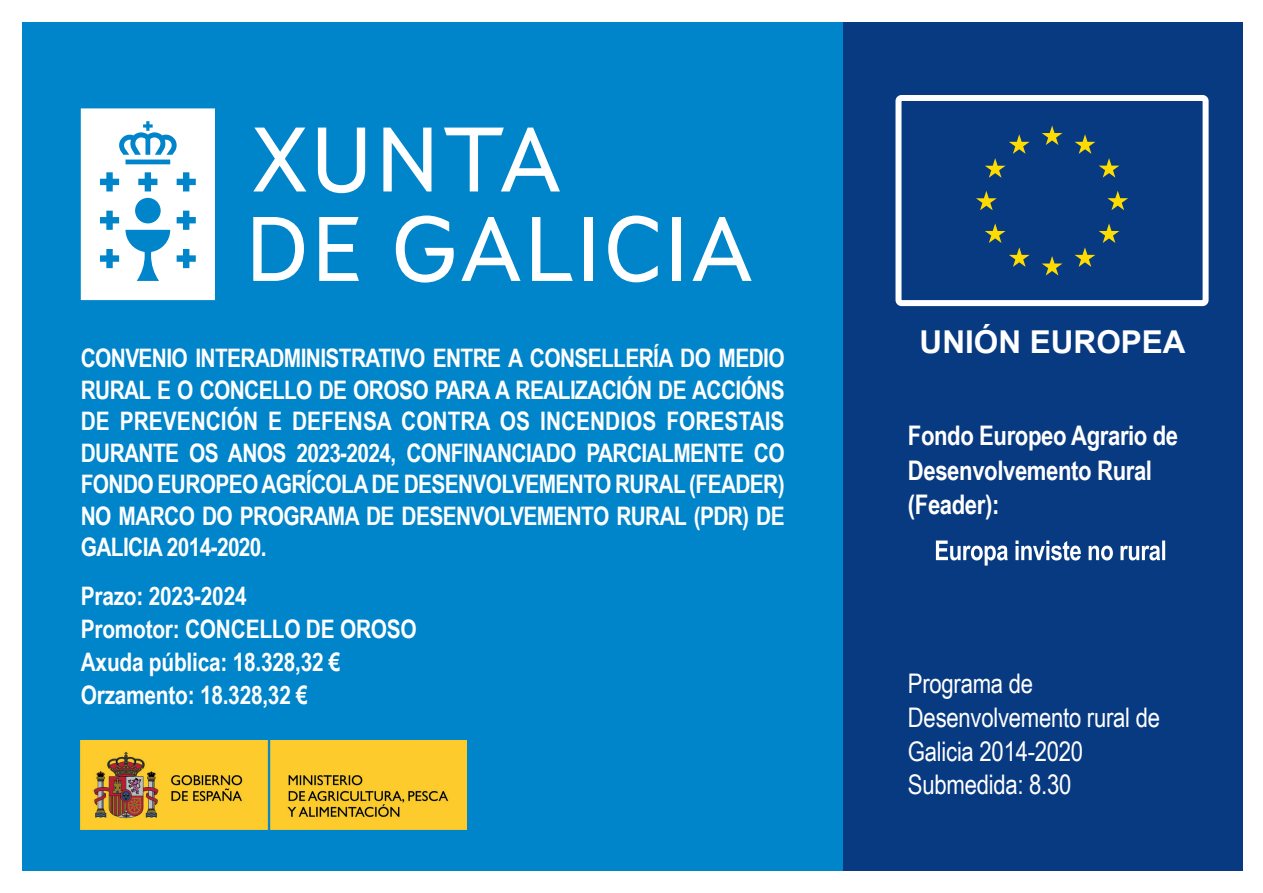
<style>
.page{position:relative;width:1263px;height:893px;background:#fff}
.page>*{position:absolute;margin:0;border:0;box-sizing:border-box;transform-origin:0 0}
.t1{font:700 31.5px "Arial";color:#fff}
.t2{font:27px "Arial Narrow";letter-spacing:-.01em;color:#fff}
.t3{font:700 27px "Arial Narrow";letter-spacing:-.015em;color:#fff}
.t4{font:700 25.5px/31.5px "Arial Narrow";letter-spacing:-.01em;color:#fff;text-align:justify}
</style>
<div class="page">
<div style="left:22px;top:22px;width:829px;height:849px;background:#0084ca"></div>
<div style="left:843px;top:22px;width:400px;height:849px;background:#083a82"></div>
<svg style="left:81px;top:108px;width:134px;height:192px;background:#d7ebf6"></svg>
<svg style="left:253px;top:217px;width:51px;height:64px"></svg>
<svg style="left:319px;top:217px;width:40px;height:64px"></svg>
<svg style="left:396px;top:215px;width:58px;height:68px"></svg>
<svg style="left:461px;top:217px;width:59px;height:64px"></svg>
<svg style="left:532px;top:217px;width:41px;height:64px"></svg>
<div style="left:585px;top:217px;width:8px;height:64px;background:#fff"></div>
<svg style="left:608px;top:215px;width:50px;height:67px"></svg>
<div style="left:673px;top:217px;width:8px;height:64px;background:#fff"></div>
<svg style="left:692px;top:217px;width:60px;height:64px"></svg>
<svg style="left:253px;top:128px;width:53px;height:63px"></svg>
<svg style="left:318px;top:128px;width:47px;height:65px"></svg>
<svg style="left:383px;top:128px;width:48px;height:63px"></svg>
<svg style="left:444px;top:128px;width:116px;height:63px"></svg>
<svg style="left:936px;top:540px;width:229px;height:26px"></svg>
<img style="left:81px;top:740px;width:386px;height:89px">
<div style="left:895px;top:95px;width:313px;height:211px;border:6px solid #fff;border-radius:3px"></div>
<svg style="left:1042px;top:126px;width:20px;height:19px"></svg>
<svg style="left:985px;top:134px;width:44px;height:44px"></svg>
<svg style="left:976px;top:191px;width:21px;height:19px"></svg>
<svg style="left:985px;top:223px;width:45px;height:44px"></svg>
<svg style="left:1042px;top:256px;width:20px;height:20px"></svg>
<svg style="left:1075px;top:223px;width:44px;height:44px"></svg>
<svg style="left:1107px;top:191px;width:21px;height:19px"></svg>
<svg style="left:1075px;top:134px;width:44px;height:44px"></svg>
<p class="t4" style="left:81px;top:341px;width:705px">CONVENIO INTERADMINISTRATIVO ENTRE A CONSELLERÍA DO MEDIO RURAL E O CONCELLO DE OROSO PARA A REALIZACIÓN DE ACCIÓNS DE PREVENCIÓN E DEFENSA CONTRA OS INCENDIOS FORESTAIS DURANTE OS ANOS 2023-2024, CONFINANCIADO PARCIALMENTE CO FONDO EUROPEO AGRÍCOLA DE DESENVOLVEMENTO RURAL (FEADER)<br>NO MARCO DO PROGRAMA DE DESENVOLVEMENTO RURAL (PDR) DE GALICIA 2014-2020.</p>
<p class="t4" style="left:81px;top:579px;width:167px">Prazo: 2023-2024</p>
<p class="t4" style="left:81px;top:612px;width:338px">Promotor: CONCELLO DE OROSO</p>
<p class="t4" style="left:81px;top:645px;width:261px">Axuda pública: 18.328,32 €</p>
<p class="t4" style="left:81px;top:678px;width:229px">Orzamento: 18.328,32 €</p>
<p class="t1" style="left:920px;top:320px;width:268px">UNIÓN EUROPEA</p>
<p class="t3" style="left:908px;top:415px;width:272px">Fondo Europeo Agrario de</p>
<p class="t3" style="left:908px;top:450px;width:246px">Desenvolvemento Rural</p>
<p class="t3" style="left:908px;top:484px;width:93px">(Feader):</p>
<p class="t2" style="left:908px;top:664px;width:127px">Programa de</p>
<p class="t2" style="left:908px;top:698px;width:254px">Desenvolvemento rural de</p>
<p class="t2" style="left:908px;top:731px;width:177px">Galicia 2014-2020</p>
<p class="t2" style="left:908px;top:765px;width:165px">Submedida: 8.30</p>
</div>
